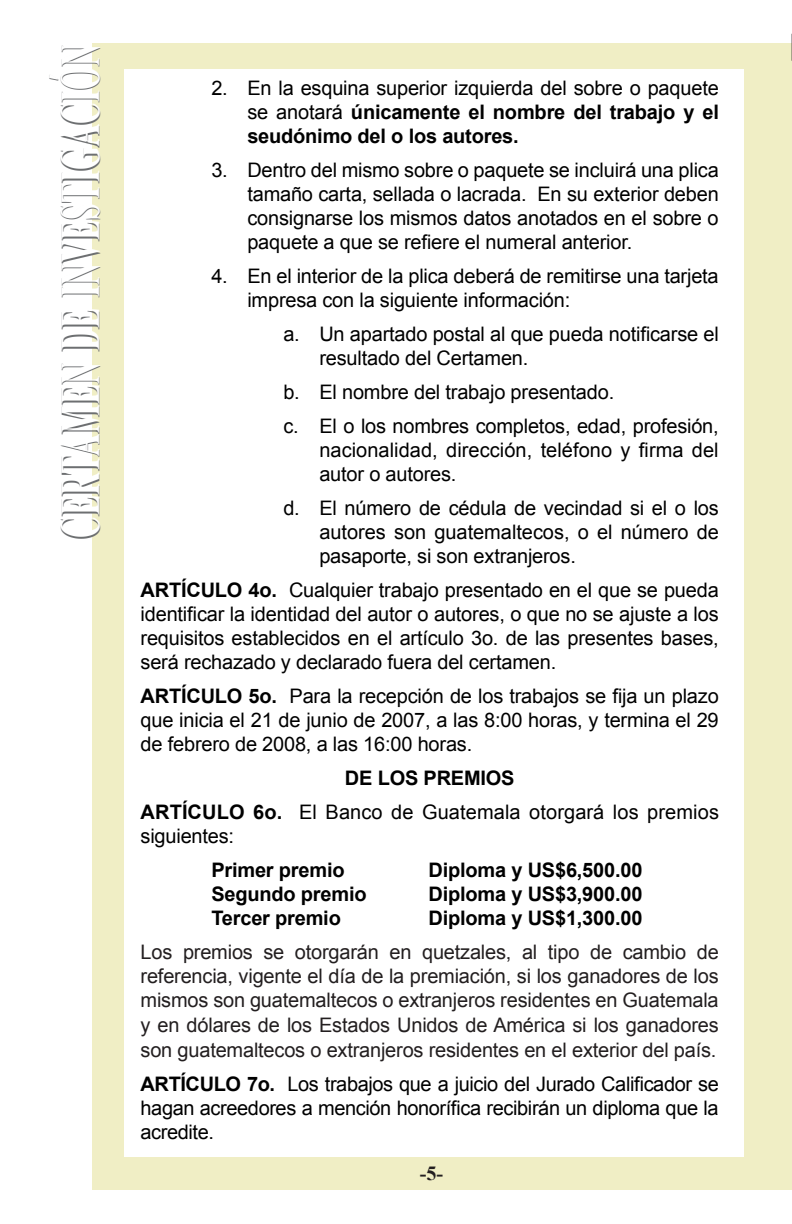
<style>
.page{position:relative;width:792px;height:1224px;background:#fff}
.page>*{position:absolute;margin:0;border:0;box-sizing:border-box;transform-origin:0 0}
.t1{font:700 56px "Times New Roman";color:#6d6f71;scale:.55 1}
.t2{font:20px/24px "Arial";letter-spacing:-.01em;color:#000;text-align:justify}
.t3{font:20px/24.4px "Arial";letter-spacing:-.01em;color:#231f20;text-align:justify}
.t4{font:700 20px "Arial";letter-spacing:-.01em;color:#000}
.t5{font:700 20px "Times New Roman";color:#231f20}
.s1{font-weight:700}
</style>
<div class="page">
<div style="left:92px;top:43px;width:700px;height:1147px;background:#f0eec5"></div>
<div style="left:124px;top:69px;width:668px;height:1088px;background:#fff"></div>
<div style="left:744px;top:61px;width:48px;height:1128px;background:#f0eec5"></div>
<svg style="left:791px;top:34px;width:1px;height:27px"></svg>
<h1 class="t1" style="left:42px;top:540px;width:900px;rotate:-90deg">certamen de investigación</h1>
<p class="t2" style="left:247px;top:76px;width:473px;text-indent:-36px">2. En la esquina superior izquierda del sobre o paquete se anotará <span class="s1">únicamente el nombre del trabajo y el seudónimo del o los autores.</span></p>
<p class="t2" style="left:247px;top:158px;width:473px;text-indent:-36px">3. Dentro del mismo sobre o paquete se incluirá una plica tamaño carta, sellada o lacrada. En su exterior deben consignarse los mismos datos anotados en el sobre o paquete a que se refiere el numeral anterior.</p>
<p class="t2" style="left:247px;top:264px;width:473px;text-indent:-36px">4. En el interior de la plica deberá de remitirse una tarjeta impresa con la siguiente información:</p>
<p class="t2" style="left:319px;top:322px;width:401px;text-indent:-36px">a. Un apartado postal al que pueda notificarse el resultado del Certamen.</p>
<p class="t2" style="left:283px;top:375px;width:437px;line-height:34px">b. El nombre del trabajo presentado.<br>c. El o los nombres completos, edad, profesión,</p>
<p class="t2" style="left:319px;top:438px;width:401px">nacionalidad, dirección, teléfono y firma del autor o autores.</p>
<p class="t2" style="left:319px;top:496px;width:401px;text-indent:-36px">d. El número de cédula de vecindad si el o los autores son guatemaltecos, o el número de pasaporte, si son extranjeros.</p>
<p class="t2" style="left:141px;top:578px;width:580px"><span class="s1">ARTÍCULO 4o.</span> Cualquier trabajo presentado en el que se pueda identificar la identidad del autor o autores, o que no se ajuste a los requisitos establecidos en el artículo 3o. de las presentes bases, será rechazado y declarado fuera del certamen.</p>
<p class="t2" style="left:141px;top:684px;width:580px"><span class="s1">ARTÍCULO 5o.</span> Para la recepción de los trabajos se fija un plazo que inicia el 21 de junio de 2007, a las 8:00 horas, y termina el 29 de febrero de 2008, a las 16:00 horas.</p>
<p class="t2" style="left:141px;top:761px;width:580px;line-height:34px;text-align:center"><span class="s1">DE LOS PREMIOS<br>ARTÍCULO 6o.</span> El Banco de Guatemala otorgará los premios</p>
<p class="t2" style="left:141px;top:824px;width:95px">siguientes:</p>
<p class="t4" style="left:211px;top:856px;width:135px">Primer premio</p>
<p class="t4" style="left:429px;top:856px;width:215px">Diploma y US$6,500.00</p>
<p class="t4" style="left:211px;top:880px;width:157px">Segundo premio</p>
<p class="t4" style="left:429px;top:880px;width:215px">Diploma y US$3,900.00</p>
<p class="t4" style="left:211px;top:904px;width:131px">Tercer premio</p>
<p class="t4" style="left:429px;top:904px;width:215px">Diploma y US$1,300.00</p>
<p class="t3" style="left:141px;top:940px;width:580px">Los premios se otorgarán en quetzales, al tipo de cambio de referencia, vigente el día de la premiación, si los ganadores de los mismos son guatemaltecos o extranjeros residentes en Guatemala y en dólares de los Estados Unidos de América si los ganadores son guatemaltecos o extranjeros residentes en el exterior del país.</p>
<p class="t2" style="left:141px;top:1072px;width:580px"><span class="s1">ARTÍCULO 7o.</span> Los trabajos que a juicio del Jurado Calificador se hagan acreedores a mención honorífica recibirán un diploma que la acredite.</p>
<p class="t5" style="left:420px;top:1159px;width:25px">-5-</p>
</div>
